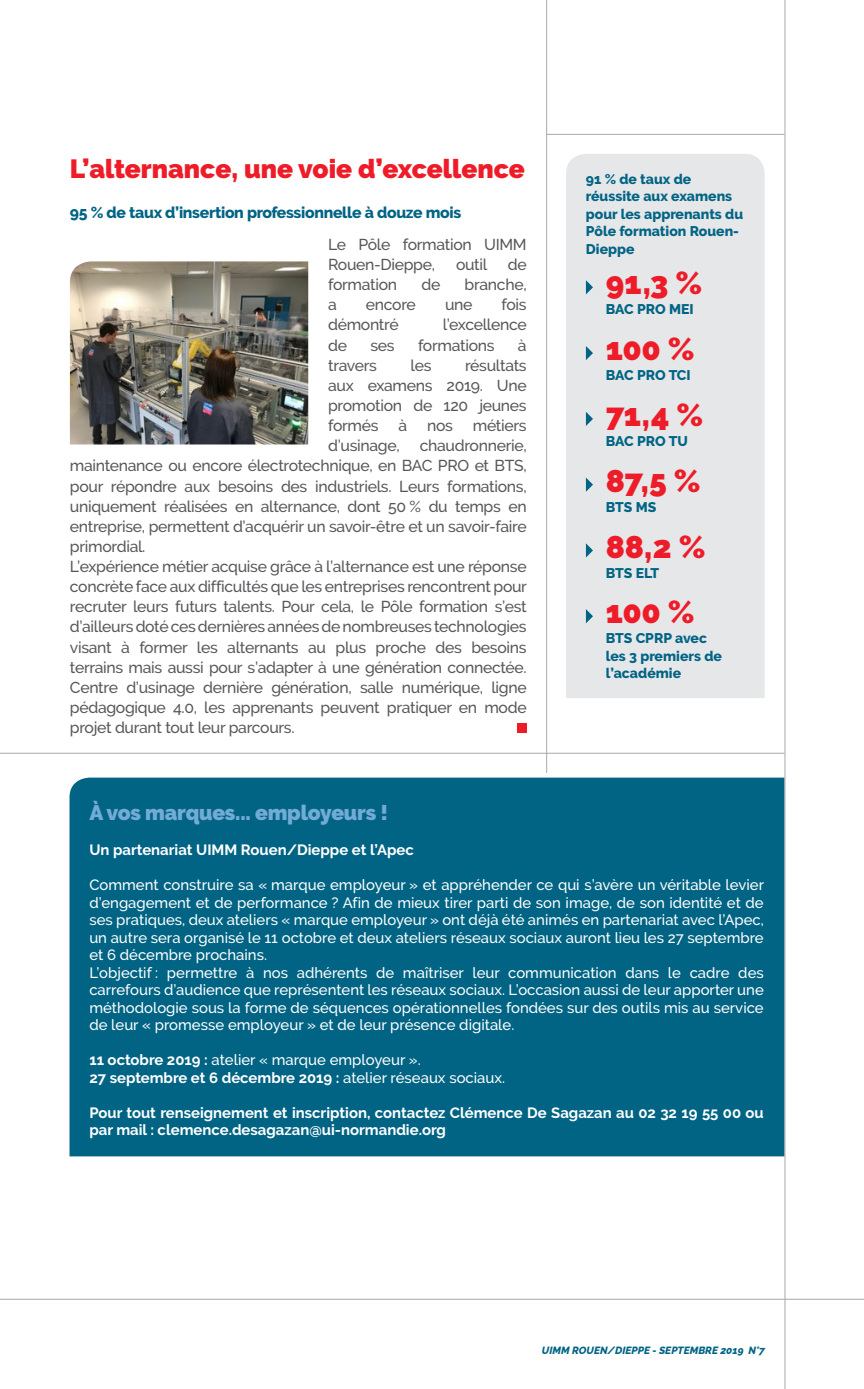
<style>
.page{position:relative;width:864px;height:1389px;background:#fff}
.page>*{position:absolute;margin:0;border:0;box-sizing:border-box;transform-origin:0 0}
.t1{font:900 31.5px "Raleway";letter-spacing:-.015em;color:#ee1c28}
.t2{font:900 26.25px "Raleway";color:#ee1c28}
.t3{font:900 21px "Raleway";letter-spacing:-.01em;color:#72abd5}
.t4{font:500 15.75px/20.1px "Raleway";letter-spacing:-.02em;color:#57585a}
.t5{font:800 15.75px "Raleway";letter-spacing:-.02em;color:#016484}
.t6{font:500 14.88px/17.5px "Raleway";color:#fff}
.t7{font:700 14.88px/17.5px "Raleway";color:#fff}
.t8{font:800 14px/17.5px "Raleway";color:#016484}
.t9{font:italic 800 10.5px "Raleway";color:#016484}
.s1{font-weight:700}
</style>
<div class="page">
<div style="left:69px;top:778px;width:715px;height:378px;background:#016484"></div>
<hr style="left:0;top:753px;width:784px;height:1px;background:#a8a9ad">
<hr style="left:784px;top:0;width:1px;height:1389px;background:#a8a9ad">
<hr style="left:546px;top:0;width:1px;height:773px;background:#a8a9ad">
<hr style="left:546px;top:134px;width:238px;height:1px;background:#a8a9ad">
<hr style="left:0;top:1299px;width:863px;height:1px;background:#a8a9ad">
<div style="left:516px;top:723px;width:10px;height:10px;background:#ee1c28"></div>
<div style="left:566px;top:154px;width:198px;height:544px;background:#e6e7e9"></div>
<svg style="left:585px;top:280px;width:7px;height:14px"></svg>
<svg style="left:585px;top:346px;width:7px;height:14px"></svg>
<svg style="left:585px;top:412px;width:7px;height:14px"></svg>
<svg style="left:585px;top:478px;width:7px;height:14px"></svg>
<svg style="left:585px;top:543px;width:7px;height:15px"></svg>
<svg style="left:585px;top:609px;width:7px;height:14px"></svg>
<img style="left:70px;top:261px;width:238px;height:184px">
<h2 class="t2" style="left:70px;top:154px;width:456px">L’alternance, une voie d’excellence</h2>
<p class="t5" style="left:70px;top:204px;width:393px">95 % de taux d’insertion professionnelle à douze mois</p>
<p class="t4" style="left:328px;top:234px;width:200px">Le Pôle formation UIMM<br>Rouen-Dieppe,</p>
<p class="t4" style="left:456px;top:254px;width:33px">outil</p>
<p class="t4" style="left:507px;top:254px;width:20px">de</p>
<p class="t4" style="left:328px;top:275px;width:70px">formation</p>
<p class="t4" style="left:421px;top:275px;width:20px">de</p>
<p class="t4" style="left:464px;top:275px;width:63px">branche,</p>
<p class="t4" style="left:328px;top:295px;width:10px">a</p>
<p class="t4" style="left:366px;top:295px;width:51px">encore</p>
<p class="t4" style="left:445px;top:295px;width:29px">une</p>
<p class="t4" style="left:501px;top:295px;width:27px">fois</p>
<p class="t4" style="left:328px;top:315px;width:72px">démontré</p>
<p class="t4" style="left:442px;top:315px;width:85px">l’excellence</p>
<p class="t4" style="left:328px;top:335px;width:20px">de</p>
<p class="t4" style="left:370px;top:335px;width:26px">ses</p>
<p class="t4" style="left:418px;top:335px;width:78px">formations</p>
<p class="t4" style="left:517px;top:335px;width:10px">à</p>
<p class="t4" style="left:328px;top:355px;width:50px">travers</p>
<p class="t4" style="left:410px;top:355px;width:22px">les</p>
<p class="t4" style="left:328px;top:355px;width:200px;text-align:justify;text-indent:137px">résultats aux examens 2019. Une promotion de 120 jeunes formés</p>
<p class="t4" style="left:398px;top:415px;width:10px">à</p>
<p class="t4" style="left:427px;top:415px;width:27px">nos</p>
<p class="t4" style="left:472px;top:415px;width:55px">métiers</p>
<p class="t4" style="left:70px;top:436px;width:458px;text-indent:350px">chaudronnerie, maintenance ou encore électrotechnique, en BAC PRO et BTS, pour répondre aux besoins des industriels. Leurs formations, uniquement réalisées en alternance, dont 50 % du temps en entreprise, permettent d’acquérir un savoir-être et un savoir-faire primordial.<br>L’expérience métier acquise grâce à l’alternance est une réponse concrète face aux difficultés que les entreprises rencontrent pour recruter leurs futurs talents. Pour cela, le Pôle formation s’est d’ailleurs doté ces dernières années de nombreuses technologies visant à former les alternants au plus proche des besoins terrains mais aussi pour s’adapter à une génération connectée.<br>Centre d’usinage dernière génération, salle numérique, ligne pédagogique 4.0, les apprenants peuvent pratiquer en mode projet durant tout leur parcours.</p>
<p class="t4" style="left:328px;top:436px;width:73px">d’usinage,</p>
<p class="t8" style="left:585px;top:170px;width:159px">91 % de taux de réussite aux examens pour les apprenants du<br>Pôle formation Rouen-<br>Dieppe</p>
<h1 class="t1" style="left:605px;top:265px;width:98px">91,3 %</h1>
<p class="t8" style="left:605px;top:301px;width:89px">BAC PRO MEI</p>
<h1 class="t1" style="left:605px;top:331px;width:90px">100 %</h1>
<p class="t8" style="left:605px;top:367px;width:86px">BAC PRO TCI</p>
<h1 class="t1" style="left:605px;top:397px;width:99px">71,4 %</h1>
<p class="t8" style="left:605px;top:432px;width:84px">BAC PRO TU</p>
<h1 class="t1" style="left:605px;top:462px;width:96px">87,5 %</h1>
<p class="t8" style="left:605px;top:498px;width:52px">BTS MS</p>
<h1 class="t1" style="left:605px;top:528px;width:101px">88,2 %</h1>
<p class="t8" style="left:605px;top:564px;width:55px">BTS ELT</p>
<h1 class="t1" style="left:605px;top:594px;width:90px">100 %</h1>
<p class="t8" style="left:605px;top:630px;width:118px">BTS CPRP avec les 3 premiers de l’académie</p>
<h3 class="t3" style="left:89px;top:801px;width:300px">À vos marques... employeurs !</h3>
<p class="t7" style="left:89px;top:842px;width:326px">Un partenariat UIMM Rouen/Dieppe et l’Apec</p>
<p class="t6" style="left:89px;top:876px;width:676px">Comment construire sa « marque employeur » et appréhender ce qui s’avère un véritable levier d’engagement et de performance ? Afin de mieux tirer parti de son image, de son identité et de ses pratiques, deux ateliers « marque employeur » ont déjà été animés en partenariat avec l’Apec, un autre sera organisé le 11 octobre et deux ateliers réseaux sociaux auront lieu les 27 septembre et 6 décembre prochains.<br>L’objectif : permettre à nos adhérents de maîtriser leur communication dans le cadre des carrefours d’audience que représentent les réseaux sociaux. L’occasion aussi de leur apporter une méthodologie sous la forme de séquences opérationnelles fondées sur des outils mis au service de leur « promesse employeur » et de leur présence digitale.</p>
<p class="t6" style="left:89px;top:1051px;width:417px"><span class="s1">11 octobre 2019 :</span> atelier « marque employeur ».<br><span class="s1">27 septembre et 6 décembre 2019 :</span> atelier réseaux sociaux.</p>
<p class="t7" style="left:89px;top:1104px;width:675px">Pour tout renseignement et inscription, contactez Clémence De Sagazan au 02 32 19 55 00 ou par mail : clemence.desagazan@ui-normandie.org</p>
<p class="t9" style="left:541px;top:1344px;width:224px">UIMM ROUEN/DIEPPE - SEPTEMBRE 2019 N°7</p>
</div>
